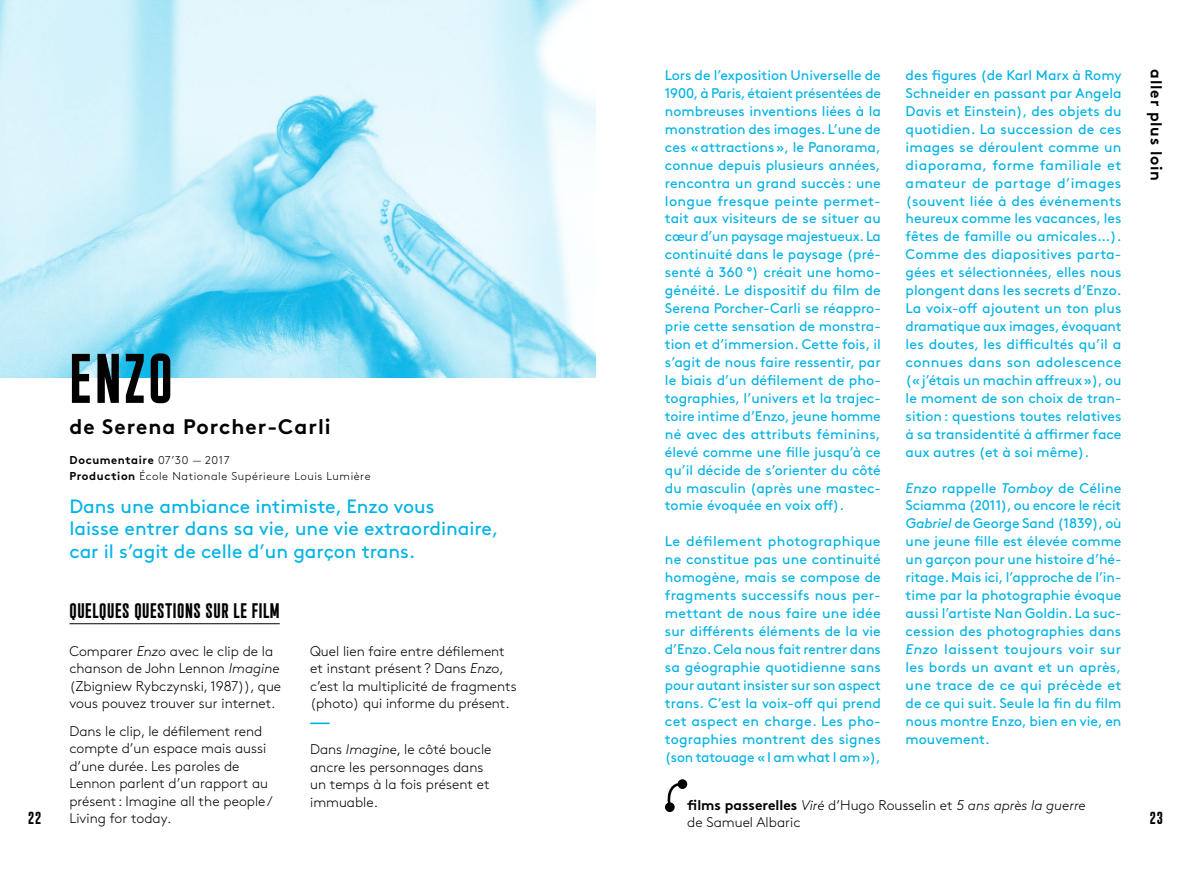
<style>
.page{position:relative;width:1191px;height:893px;background:#fff}
.page>*{position:absolute;margin:0;border:0;box-sizing:border-box;transform-origin:0 0}
.FICHE_-_titre_film{font:70px "Plaak 2 Griffon 42 Bold";color:#030000}
.FICHE_-_inter{font:21px "Plaak 2 Griffon 42 Bold";letter-spacing:.025em;color:#030000}
.FICHE_-_réalisation{font:700 21px "Brown Std";letter-spacing:.05em;color:#030000}
.CHAPÔ{font:19.25px/22.8px "Brown Std";color:#00b3e6}
.t1{font:17.5px "Plaak 2 Griffon 42 Bold";color:#030000}
.t2{font:700 15.75px "Brown Std";letter-spacing:.05em;color:#030000}
.TXT_COURANT{font:14px/17.8px "Brown Std";color:#00b3e6;text-align:justify}
.TXT_COURANT_-_drapea{font:300 14px/17.5px "Brown Std";color:#030000}
.FICHE_-_tiret{font:700 14px "Brown Std";color:#00b3e6}
.FICHE_-_infos_films{font:300 11.38px "Brown Std";letter-spacing:.05em;color:#030000}
.FICHE_-_infos_films-2{font:700 11.38px "Brown Std";letter-spacing:.05em;color:#030000}
.s1{font-style:italic}
.s2{font-weight:300}
.s3{font-weight:700}
</style>
<div class="page">
<svg style="left:677px;top:779px;width:10px;height:10px"></svg>
<div style="left:665px;top:802px;width:9px;height:10px;background:#030000;border-radius:50%"></div>
<svg style="left:667px;top:779px;width:18px;height:31px"></svg>
<img style="left:0;top:0;width:595px;height:378px">
<hr style="left:69px;top:623px;width:211px;height:1px;background:#030000">
<p class="TXT_COURANT" style="left:905px;top:66px;width:217px">des figures (de Karl Marx à Romy Schneider en passant par Angela Davis et Einstein), des objets du quotidien. La succession de ces images se déroulent comme un diaporama, forme familiale et amateur de partage d’images (souvent liée à des événements heureux comme les vacances, les fêtes de famille ou amicales…).<br>Comme des diapositives parta&shy;gées et sélectionnées, elles nous plongent dans les secrets d’Enzo.<br>La voix-off ajoutent un ton plus dramatique aux images, évoquant les doutes, les difficultés qu’il a connues dans son adolescence («j’étais un machin affreux»), ou le moment de son choix de tran&shy;sition: questions toutes relatives à sa transidentité à affirmer face aux autres (et à soi même).</p>
<p class="TXT_COURANT" style="left:905px;top:479px;width:217px"><span class="s1">Enzo</span> rappelle <span class="s1">Tomboy</span> de Céline Sciamma (2011), ou encore le récit <span class="s1">Gabriel</span> de George Sand (1839), où une jeune fille est élevée comme un garçon pour une histoire d’hé&shy;ritage. Mais ici, l’approche de l’in&shy;time par la photographie évoque aussi l’artiste Nan Goldin. La suc&shy;cession des photographies dans <span class="s1">Enzo</span> laissent toujours voir sur les bords un avant et un après, une trace de ce qui précède et de ce qui suit. Seule la fin du film nous montre Enzo, bien en vie, en mouvement.</p>
<p class="TXT_COURANT" style="left:665px;top:66px;width:217px">Lors de l’exposition Universelle de 1900, à Paris, étaient présentées de nombreuses inventions liées à la monstration des images. L’une de ces «attractions», le Panorama, connue depuis plusieurs années, rencontra un grand succès : une longue fresque peinte permet&shy;tait aux visiteurs de se situer au cœur d’un paysage majestueux. La continuité dans le paysage (pré&shy;senté à 360 °) créait une homo&shy;généité. Le dispositif du film de Serena Porcher-Carli se réappro&shy;prie cette sensation de monstra&shy;tion et d’immersion. Cette fois, il s’agit de nous faire ressentir, par le biais d’un défilement de pho&shy;tographies, l’univers et la trajec&shy;toire intime d’Enzo, jeune homme né avec des attributs féminins, élevé comme une fille jusqu’à ce qu’il décide de s’orienter du côté du masculin (après une mastec&shy;tomie évoquée en voix off).</p>
<p class="TXT_COURANT" style="left:665px;top:533px;width:217px">Le défilement photographique ne constitue pas une continuité homogène, mais se compose de fragments successifs nous per&shy;mettant de nous faire une idée sur différents éléments de la vie d’Enzo. Cela nous fait rentrer dans sa géographie quotidienne sans pour autant insister sur son aspect trans. C’est la voix-off qui prend cet aspect en charge. Les pho&shy;tographies montrent des signes (son tatouage «I am what I am»),</p>
<p class="FICHE_-_titre_film" style="left:69px;top:345px;width:105px">ENZO</p>
<p class="FICHE_-_réalisation" style="left:69px;top:413px;width:263px">de Serena Porcher-Carli</p>
<p class="FICHE_-_infos_films-2" style="left:69px;top:453px;width:162px">Documentaire <span class="s2">07’30 — 2017</span></p>
<p class="FICHE_-_infos_films" style="left:69px;top:470px;width:303px"><span class="s3">Production</span> École Nationale Supérieure Louis Lumière</p>
<p class="CHAPÔ" style="left:69px;top:495px;width:431px">Dans une ambiance intimiste, Enzo vous<br>laisse entrer dans sa vie, une vie extraordinaire, car il s’agit de celle d’un garçon trans.</p>
<p class="FICHE_-_inter" style="left:69px;top:601px;width:212px">QUELQUES QUESTIONS SUR LE FILM</p>
<p class="TXT_COURANT_-_drapea" style="left:69px;top:642px;width:213px">Comparer <span class="s1">Enzo</span> avec le clip de la chanson de John Lennon <span class="s1">Imagine </span>(Zbigniew Rybczynski, 1987)), que vous pouvez trouver sur internet.</p>
<p class="TXT_COURANT_-_drapea" style="left:69px;top:722px;width:205px">Dans le clip, le défilement rend compte d’un espace mais aussi d’une durée. Les paroles de<br>Lennon parlent d’un rapport au présent : Imagine all the people /<br>Living for today.</p>
<p class="TXT_COURANT_-_drapea" style="left:310px;top:642px;width:208px">Quel lien faire entre défilement et instant présent ? Dans <span class="s1">Enzo</span>, c’est la multiplicité de fragments (photo) qui informe du présent.</p>
<p class="FICHE_-_tiret" style="left:310px;top:713px;width:21px">—</p>
<p class="TXT_COURANT_-_drapea" style="left:310px;top:741px;width:183px">Dans <span class="s1">Imagine</span>, le côté boucle ancre les personnages dans un temps à la fois présent et immuable.</p>
<p class="t1" style="left:28px;top:809px;width:15px">22</p>
<p class="TXT_COURANT_-_drapea" style="left:687px;top:797px;width:400px"><span class="s3">films passerelles</span> <span class="s1">Viré</span> d’Hugo Rousselin et <span class="s1">5 ans après la guerre </span>de Samuel Albaric</p>
<p class="t2" style="left:1165px;top:69px;width:113px;rotate:90deg">aller plus loin</p>
<p class="t1" style="left:1149px;top:809px;width:15px">23</p>
</div>
